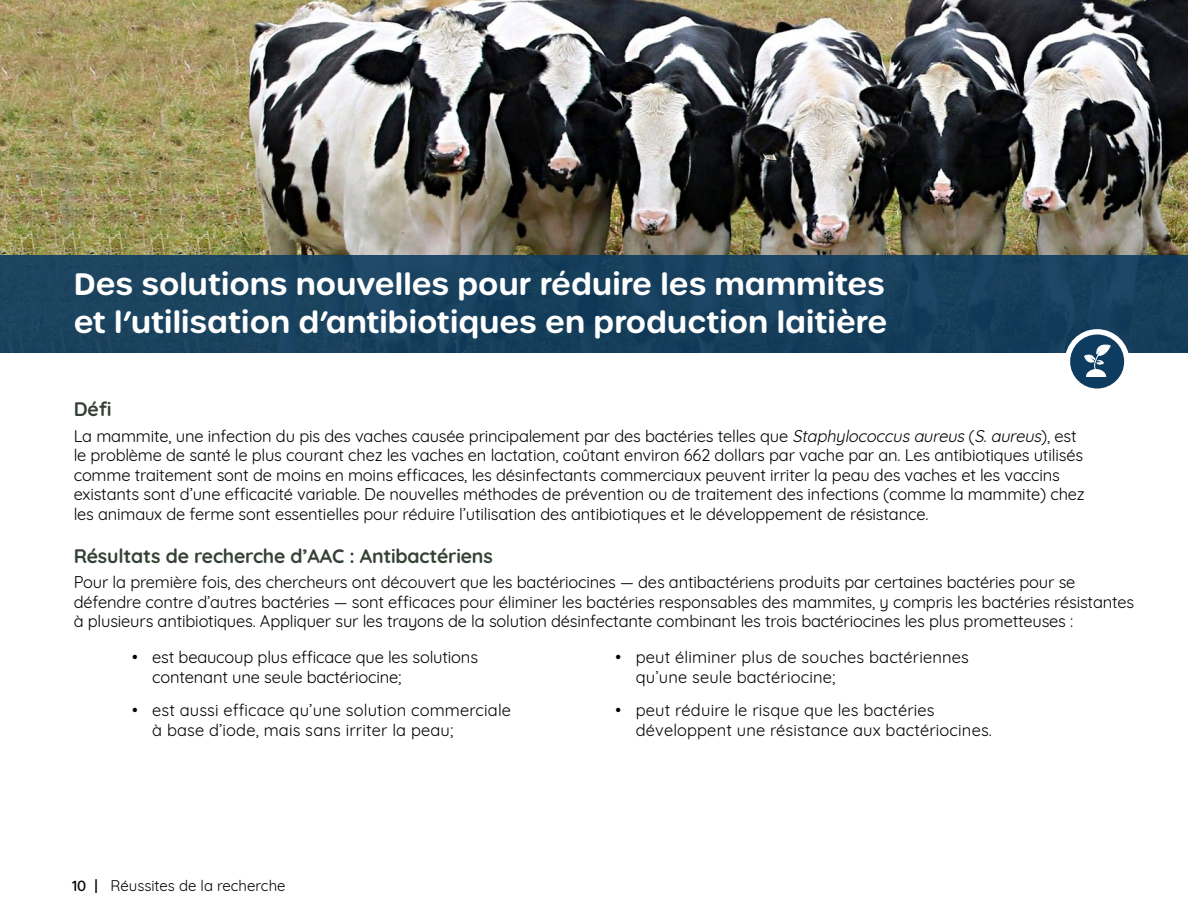
<style>
.page{position:relative;width:1188px;height:918px;background:#fff}
.page>*{position:absolute;margin:0;border:0;box-sizing:border-box;transform-origin:0 0}
.t1{font:600 30px/37.5px "Urbane Rounded";color:#fff}
.t2{font:700 19.5px "Quicksand";letter-spacing:-.01em;color:#364136}
.t3{font:16.5px/19.5px "Quicksand";letter-spacing:-.01em;color:#000}
.t4{font:16.5px/19.5px "Quicksand";letter-spacing:.01em;color:#000}
.t5{font:15px "Quicksand";color:#000}
.s1{font-style:italic}
.s2{font-weight:500}
</style>
<div class="page">
<img style="left:0;top:0;width:1188px;height:255px">
<div style="left:0;top:255px;width:1188px;height:97px;background:#18415d"></div>
<div style="left:1065px;top:329px;width:65px;height:65px;background:#fff;border-radius:50%"></div>
<div style="left:1070px;top:335px;width:54px;height:54px;background:#0d3c60;border-radius:50%"></div>
<svg style="left:1084px;top:344px;width:27px;height:33px"></svg>
<h1 class="t1" style="left:74px;top:266px;width:815px">Des solutions nouvelles pour réduire les mammites et l’utilisation d’antibiotiques en production laitière</h1>
<p class="t2" style="left:74px;top:393px;width:39px">Défi</p>
<p class="t3" style="left:74px;top:424px;width:1013px">La mammite, une infection du pis des vaches causée principalement par des bactéries telles que <span class="s1">Staphylococcusaureus</span>(<span class="s1">S.aureus</span>), est le problème de santé le plus courant chez les vaches en lactation, coûtant environ 662 dollars par vache par an. Les antibiotiques utilisés comme traitement sont de moins en moins efficaces, les désinfectants commerciaux peuvent irriter la peau des vaches et les vaccins existants sont d’une efficacité variable. De nouvelles méthodes de prévention ou de traitement des infections (comme la mammite) chez les animaux de ferme sont essentielles pour réduire l’utilisation des antibiotiques et le développement de résistance.</p>
<p class="t2" style="left:74px;top:540px;width:421px">Résultats de recherche d’AAC : Antibactériens</p>
<p class="t3" style="left:74px;top:571px;width:1062px">Pour la première fois, des chercheurs ont découvert que les bactériocines — des antibactériens produits par certaines bactéries pour se défendre contre d’autres bactéries — sont efficaces pour éliminer les bactéries responsables des mammites, y compris les bactéries résistantes à plusieurs antibiotiques. Appliquer sur les trayons de la solution désinfectante combinant les trois bactériocines les plus prometteuses :</p>
<p class="t3" style="left:152px;top:646px;width:327px;text-indent:-20px">• est beaucoup plus efficace que les solutions contenant une seule bactériocine;</p>
<p class="t4" style="left:152px;top:699px;width:360px;text-indent:-20px">• est aussi efficace qu’une solution commerciale à base d’iode, mais sans irriter la peau;</p>
<p class="t4" style="left:636px;top:646px;width:335px;text-indent:-20px">• peut éliminer plus de souches bactériennes qu’une seule bactériocine;</p>
<p class="t4" style="left:636px;top:699px;width:358px;text-indent:-20px">• peut réduire le risque que les bactéries développent une résistance aux bactériocines.</p>
<p class="t5" style="left:72px;top:874px;width:215px"><span class="s2">10 |</span> Réussites de la recherche</p>
</div>
